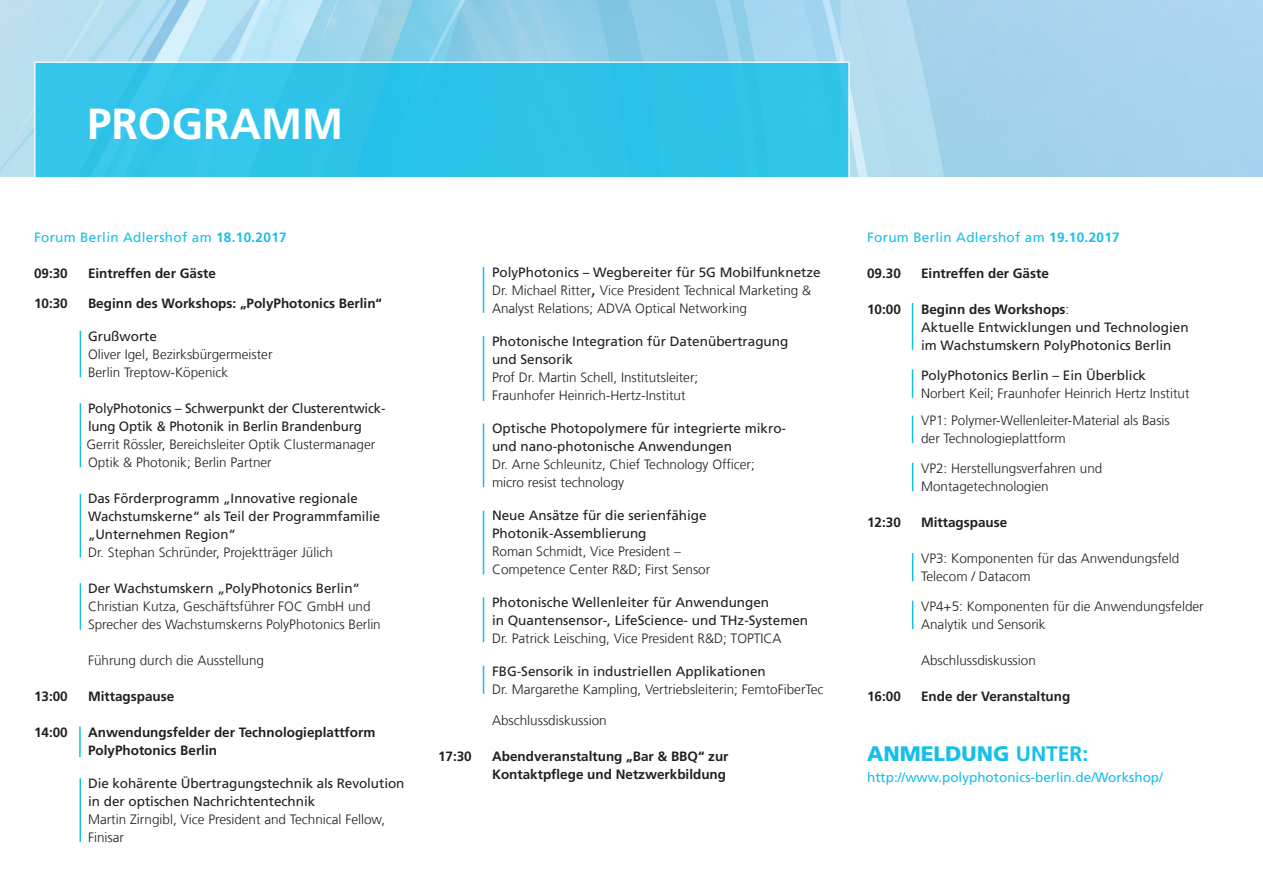
<style>
.page{position:relative;width:1263px;height:893px;background:#fff}
.page>*{position:absolute;margin:0;border:0;box-sizing:border-box;transform-origin:0 0}
.t1{font:700 43.5px "Frutiger LT Com";color:#fff}
.t2{font:900 21px "Frutiger LT Com";color:#15bfe9}
.t3{font:300 13.5px/18px "Frutiger LT Com";color:#231f20}
.t4{font:13.5px/18px "Frutiger LT Com";color:#231f20}
.t5{font:700 13.5px/18px "Frutiger LT Com";color:#231f20}
.t6{font:13.5px "Frutiger LT Com";letter-spacing:.025em;color:#15bfe9}
.t7{font:13.5px "Frutiger LT Com";color:#15bfe9}
.s1{font-weight:700}
.s2{font-weight:400}
.s3{font-weight:300}
.s4{font-family:"Calibri";font-weight:400;font-size:18px}
</style>
<div class="page">
<img style="left:0;top:0;width:1263px;height:176px">
<svg style="left:34px;top:61px;width:816px;height:115px;background:#33c4e9"></svg>
<hr style="left:80px;top:331px;width:1px;height:46px;background:#15bfe9">
<hr style="left:80px;top:403px;width:1px;height:64px;background:#15bfe9">
<hr style="left:80px;top:494px;width:1px;height:63px;background:#15bfe9">
<hr style="left:80px;top:583px;width:1px;height:47px;background:#15bfe9">
<hr style="left:912px;top:303px;width:1px;height:47px;background:#15bfe9">
<svg style="left:912px;top:463px;width:1px;height:28px"></svg>
<svg style="left:912px;top:601px;width:1px;height:28px"></svg>
<svg style="left:912px;top:553px;width:1px;height:28px"></svg>
<svg style="left:912px;top:369px;width:1px;height:29px"></svg>
<svg style="left:912px;top:416px;width:1px;height:27px"></svg>
<hr style="left:80px;top:778px;width:1px;height:64px;background:#15bfe9">
<hr style="left:483px;top:267px;width:1px;height:46px;background:#15bfe9">
<hr style="left:79px;top:726px;width:2px;height:31px;background:#15bfe9">
<hr style="left:483px;top:336px;width:1px;height:65px;background:#15bfe9">
<hr style="left:483px;top:423px;width:1px;height:64px;background:#15bfe9">
<hr style="left:483px;top:511px;width:1px;height:64px;background:#15bfe9">
<hr style="left:483px;top:597px;width:1px;height:45px;background:#15bfe9">
<svg style="left:483px;top:666px;width:1px;height:28px"></svg>
<p class="t1" style="left:87px;top:98px;width:258px">PROGRAMM</p>
<p class="t6" style="left:34px;top:229px;width:254px">Forum Berlin Adlershof am <span class="s1">18.10.2017</span></p>
<p class="t5" style="left:34px;top:264px;width:35px">09:30</p>
<p class="t5" style="left:88px;top:264px;width:129px">Eintreffen der Gäste</p>
<p class="t5" style="left:34px;top:294px;width:35px">10:30</p>
<p class="t5" style="left:88px;top:294px;width:296px">Beginn des Workshops: „PolyPhotonics Berlin“</p>
<p class="t4" style="left:88px;top:327px;width:70px">Grußworte</p>
<p class="t3" style="left:88px;top:345px;width:186px">Oliver Igel, Bezirksbürgermeister<br>Berlin Treptow-Köpenick</p>
<p class="t4" style="left:88px;top:399px;width:299px">PolyPhotonics – Schwerpunkt der Clusterentwick&shy;lung Optik &amp; Photonik in Berlin Brandenburg</p>
<p class="t3" style="left:87px;top:435px;width:290px">Gerrit Rössler, Bereichsleiter Optik Clustermanager<br>Optik &amp; Photonik; Berlin Partner</p>
<p class="t4" style="left:88px;top:489px;width:294px">Das Förderprogramm „Innovative regionale<br>Wachstumskerne“ als Teil der Programmfamilie</p>
<p class="t4" style="left:88px;top:525px;width:149px">„Unternehmen Region“</p>
<p class="t3" style="left:88px;top:543px;width:246px">Dr. Stephan Schründer, Projektträger Jülich</p>
<p class="t3" style="left:88px;top:579px;width:294px"><span class="s2">Der Wachstumskern „PolyPhotonics Berlin“<br></span>Christian Kutza, Geschäftsführer FOC GmbH und<br>Sprecher des Wachstumskerns PolyPhotonics Berlin</p>
<p class="t3" style="left:88px;top:651px;width:178px">Führung durch die Ausstellung</p>
<p class="t5" style="left:34px;top:687px;width:35px">13:00</p>
<p class="t5" style="left:88px;top:687px;width:88px">Mittagspause</p>
<p class="t5" style="left:34px;top:723px;width:35px">14:00</p>
<p class="t5" style="left:88px;top:723px;width:289px">Anwendungsfelder der Technologieplattform<br>PolyPhotonics Berlin</p>
<p class="t4" style="left:88px;top:774px;width:318px">Die kohärente Übertragungstechnik als Revolution in der optischen Nachrichtentechnik<br><span class="s3">Martin Zirngibl, Vice President and Technical Fellow, Finisar</span></p>
<p class="t4" style="left:492px;top:263px;width:330px">PolyPhotonics – Wegbereiter für 5G Mobilfunknetze</p>
<p class="t3" style="left:492px;top:281px;width:321px">Dr. Michael Ritter<span class="s4">,</span> Vice President Technical Marketing &amp;<br>Analyst Relations; ADVA Optical Networking</p>
<p class="t4" style="left:492px;top:332px;width:298px">Photonische Integration für Datenübertragung und Sensorik</p>
<p class="t3" style="left:492px;top:368px;width:208px">Prof Dr. Martin Schell, Institutsleiter;<br>Fraunhofer Heinrich-Hertz-Institut</p>
<p class="t4" style="left:492px;top:419px;width:296px">Optische Photopolymere für integrierte mikro-</p>
<p class="t4" style="left:492px;top:437px;width:241px">und nano-photonische Anwendungen</p>
<p class="t3" style="left:492px;top:455px;width:264px">Dr. Arne Schleunitz, Chief Technology Officer; micro resist technology</p>
<p class="t4" style="left:492px;top:506px;width:216px">Neue Ansätze für die serienfähige<br>Photonik-Assemblierung</p>
<p class="t3" style="left:492px;top:542px;width:220px">Roman Schmidt, Vice President –<br>Competence Center R&amp;D; First Sensor</p>
<p class="t4" style="left:492px;top:593px;width:318px">Photonische Wellenleiter für Anwendungen<br>in Quantensensor-, LifeScience- und THz-Systemen</p>
<p class="t3" style="left:492px;top:629px;width:291px">Dr. Patrick Leisching, Vice President R&amp;D; TOPTICA</p>
<p class="t4" style="left:492px;top:662px;width:275px">FBG-Sensorik in industriellen Applikationen</p>
<p class="t3" style="left:492px;top:680px;width:333px">Dr. Margarethe Kampling, Vertriebsleiterin; FemtoFiberTec</p>
<p class="t3" style="left:492px;top:712px;width:116px">Abschlussdiskussion</p>
<p class="t5" style="left:438px;top:748px;width:35px">17:30</p>
<p class="t5" style="left:492px;top:748px;width:238px">Abendveranstaltung „Bar &amp; BBQ“ zur<br>Kontaktpflege und Netzwerkbildung</p>
<p class="t6" style="left:867px;top:229px;width:254px">Forum Berlin Adlershof am <span class="s1">19.10.2017</span></p>
<p class="t5" style="left:867px;top:264px;width:35px">09.30</p>
<p class="t5" style="left:921px;top:264px;width:129px">Eintreffen der Gäste</p>
<p class="t5" style="left:867px;top:300px;width:35px">10:00</p>
<p class="t5" style="left:921px;top:300px;width:150px">Beginn des Workshops<span class="s3">:</span></p>
<p class="t4" style="left:921px;top:318px;width:269px">Aktuelle Entwicklungen und Technologien im Wachstumskern PolyPhotonics Berlin</p>
<p class="t4" style="left:921px;top:366px;width:227px">PolyPhotonics Berlin – Ein Überblick</p>
<p class="t3" style="left:921px;top:384px;width:270px">Norbert Keil; Fraunhofer Heinrich Hertz Institut</p>
<p class="t3" style="left:921px;top:411px;width:250px">VP1: Polymer-Wellenleiter-Material als Basis der Technologieplattform</p>
<p class="t3" style="left:921px;top:459px;width:183px">VP2: Herstellungsverfahren und<br>Montagetechnologien</p>
<p class="t5" style="left:867px;top:513px;width:35px">12:30</p>
<p class="t5" style="left:921px;top:513px;width:88px">Mittagspause</p>
<p class="t3" style="left:921px;top:549px;width:260px">VP3: Komponenten für das Anwendungsfeld<br>Telecom / Datacom</p>
<p class="t3" style="left:921px;top:597px;width:284px">VP4+5: Komponenten für die Anwendungsfelder<br>Analytik und Sensorik</p>
<p class="t3" style="left:921px;top:651px;width:116px">Abschlussdiskussion</p>
<p class="t5" style="left:867px;top:687px;width:35px">16:00</p>
<p class="t5" style="left:921px;top:687px;width:151px">Ende der Veranstaltung</p>
<p class="t2" style="left:867px;top:741px;width:223px">ANMELDUNG <span class="s1">UNTER:</span></p>
<p class="t7" style="left:867px;top:770px;width:297px">http://www.polyphotonics-berlin.de/Workshop/</p>
</div>
